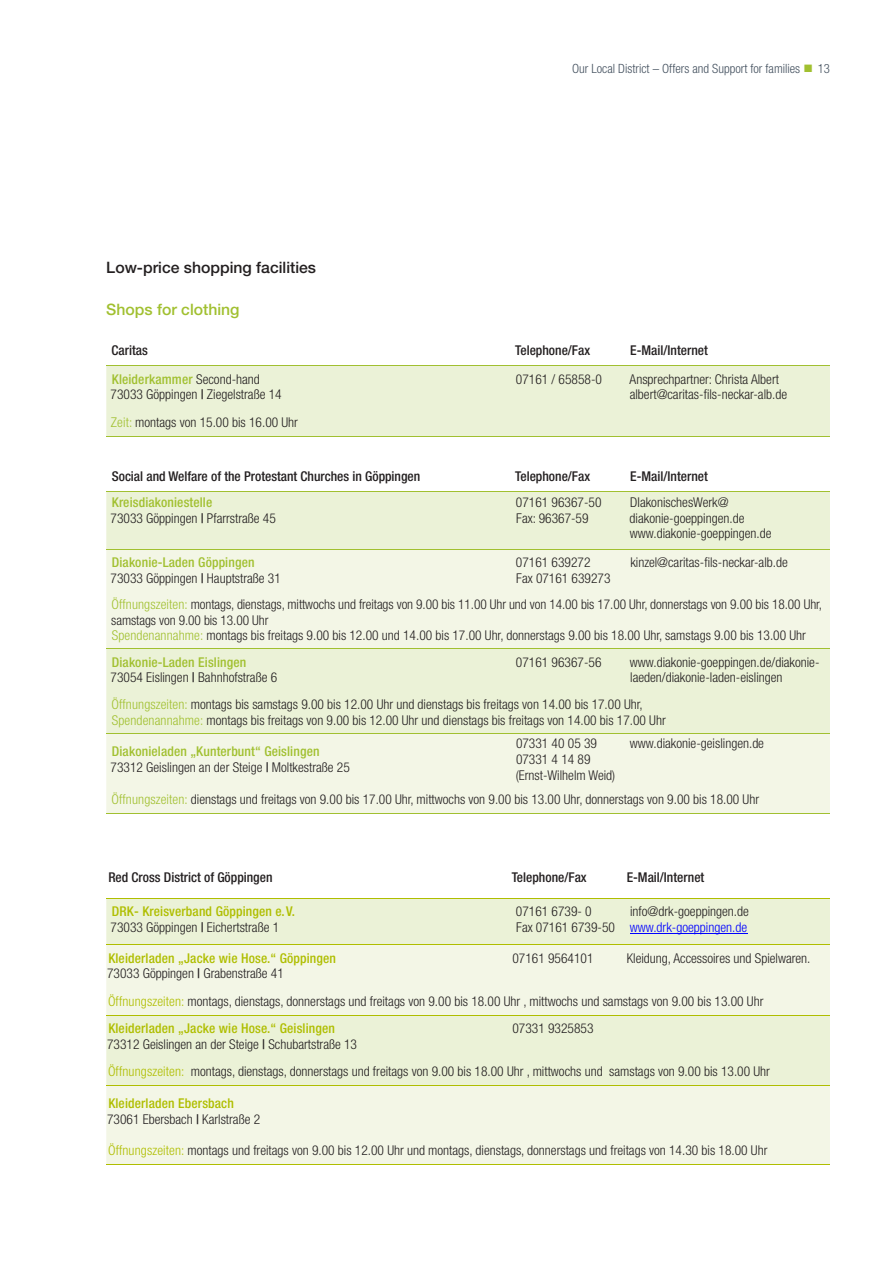
<style>
.page{position:relative;width:893px;height:1263px;background:#fff}
.page>*{position:absolute;margin:0;border:0;box-sizing:border-box;transform-origin:0 0}
.t1{font:500 15.75px "Helvetica Neue LT";color:#231f20}
.t2{font:500 15.75px "Helvetica Neue LT";color:#a1c030}
.t3{font:300 condensed 13.5px/15.8px "Helvetica Neue LT Std";color:#231f20}
.t4{font:500 condensed 13.5px "Helvetica Neue LT Std";color:#231f20}
.t5{font:500 condensed 13.5px/15.8px "Helvetica Neue LT Std";letter-spacing:.01em;color:#afbe00}
.t6{font:300 condensed 13.5px "Helvetica Neue LT Std";color:#00f}
.t7{font:300 condensed 12.75px "Helvetica Neue LT Std";color:#44515f}
.s1{color:#a1c030}
.s2{font-weight:500;color:#a1c030}
.s3{font-weight:500}
.s4{font-weight:300;color:#231f20}
.s5{color:#231f20}
.s6{color:#afbe00}
.s7{font-weight:500;color:#afbe00}
</style>
<div class="page">
<div style="left:106px;top:366px;width:724px;height:70px;background:#ebf2d7"></div>
<hr style="left:106px;top:365px;width:405px;height:1px;background:#a1c030">
<hr style="left:511px;top:365px;width:114px;height:1px;background:#a1c030">
<hr style="left:625px;top:365px;width:205px;height:1px;background:#a1c030">
<hr style="left:106px;top:436px;width:405px;height:1px;background:#a1c030">
<hr style="left:511px;top:436px;width:114px;height:1px;background:#a1c030">
<hr style="left:625px;top:436px;width:205px;height:1px;background:#a1c030">
<div style="left:106px;top:492px;width:724px;height:57px;background:#ebf2d7"></div>
<svg style="left:106px;top:550px;width:724px;height:263px;background:#f0f4e1"></svg>
<hr style="left:106px;top:491px;width:405px;height:1px;background:#a1c030">
<hr style="left:511px;top:491px;width:114px;height:1px;background:#a1c030">
<hr style="left:625px;top:491px;width:205px;height:1px;background:#a1c030">
<hr style="left:106px;top:549px;width:405px;height:1px;background:#a1c030">
<hr style="left:511px;top:549px;width:114px;height:1px;background:#a1c030">
<hr style="left:625px;top:549px;width:205px;height:1px;background:#a1c030">
<hr style="left:106px;top:648px;width:405px;height:1px;background:#a1c030">
<hr style="left:511px;top:648px;width:114px;height:1px;background:#a1c030">
<hr style="left:625px;top:648px;width:205px;height:1px;background:#a1c030">
<hr style="left:106px;top:733px;width:405px;height:1px;background:#a1c030">
<hr style="left:511px;top:733px;width:114px;height:1px;background:#a1c030">
<hr style="left:625px;top:733px;width:205px;height:1px;background:#a1c030">
<hr style="left:106px;top:813px;width:405px;height:1px;background:#a1c030">
<hr style="left:511px;top:813px;width:114px;height:1px;background:#a1c030">
<hr style="left:625px;top:813px;width:205px;height:1px;background:#a1c030">
<div style="left:106px;top:899px;width:724px;height:45px;background:#ebf2d7"></div>
<svg style="left:106px;top:945px;width:724px;height:219px;background:#f0f4e1"></svg>
<hr style="left:106px;top:898px;width:405px;height:1px;background:#afbe00">
<hr style="left:511px;top:898px;width:114px;height:1px;background:#afbe00">
<hr style="left:625px;top:898px;width:205px;height:1px;background:#afbe00">
<hr style="left:106px;top:944px;width:405px;height:1px;background:#afbe00">
<hr style="left:511px;top:944px;width:114px;height:1px;background:#afbe00">
<hr style="left:625px;top:944px;width:205px;height:1px;background:#afbe00">
<hr style="left:106px;top:1015px;width:405px;height:1px;background:#afbe00">
<hr style="left:511px;top:1015px;width:114px;height:1px;background:#afbe00">
<hr style="left:625px;top:1015px;width:205px;height:1px;background:#afbe00">
<hr style="left:106px;top:1085px;width:405px;height:1px;background:#afbe00">
<hr style="left:511px;top:1085px;width:114px;height:1px;background:#afbe00">
<hr style="left:625px;top:1085px;width:205px;height:1px;background:#afbe00">
<hr style="left:106px;top:1164px;width:405px;height:1px;background:#afbe00">
<hr style="left:511px;top:1164px;width:114px;height:1px;background:#afbe00">
<hr style="left:625px;top:1164px;width:205px;height:1px;background:#afbe00">
<hr style="left:630px;top:933px;width:117px;height:1px;background:#00f">
<p class="t1" style="left:106px;top:258px;width:211px">Low-price shopping facilities</p>
<p class="t2" style="left:106px;top:300px;width:135px">Shops for clothing</p>
<p class="t7" style="left:572px;top:61px;width:259px">Our Local District – Offers and Support for families <span class="s1">■</span> 13</p>
<p class="t4" style="left:112px;top:342px;width:38px">Caritas</p>
<p class="t4" style="left:515px;top:342px;width:76px">Telephone/fax</p>
<p class="t4" style="left:630px;top:342px;width:79px">E-mail/internet</p>
<p class="t3" style="left:111px;top:371px;width:172px"><span class="s2">Kleiderkammer</span> Second-hand<br>73033 Göppingen <span class="s3">|</span> Ziegelstraße 14</p>
<p class="t3" style="left:516px;top:371px;width:88px">07161 / 65858-0</p>
<p class="t3" style="left:630px;top:371px;width:159px">Ansprechpartner: Christa Albert albert@caritas-fils-neckar-alb.de</p>
<p class="t3" style="left:111px;top:414px;width:189px"><span class="s1">Zeit:</span> montags von 15.00 bis 16.00 Uhr</p>
<p class="t4" style="left:112px;top:468px;width:310px">Social and Welfare of the Protestant Churches in göppingen</p>
<p class="t4" style="left:515px;top:468px;width:76px">Telephone/fax</p>
<p class="t4" style="left:630px;top:468px;width:79px">E-mail/internet</p>
<p class="t3" style="left:111px;top:494px;width:167px"><span class="s2">Kreisdiakoniestelle<br></span>73033 Göppingen <span class="s3">|</span> Pfarrstraße 45</p>
<p class="t3" style="left:516px;top:494px;width:87px">07161 96367-50<br>Fax: 96367-59</p>
<p class="t3" style="left:630px;top:494px;width:143px">DIakonischesWerk@ diakonie-goeppingen.de www.diakonie-goeppingen.de</p>
<p class="t3" style="left:111px;top:554px;width:172px"><span class="s2">Diakonie-laden göppingen<br></span>73033 Göppingen <span class="s3">|</span> Hauptstraße 31</p>
<p class="t3" style="left:516px;top:554px;width:96px">07161 639272<br>Fax 07161 639273</p>
<p class="t3" style="left:630px;top:554px;width:159px">kinzel@caritas-fils-neckar-alb.de</p>
<p class="t3" style="left:111px;top:596px;width:712px"><span class="s1">Öffnungszeiten:</span> montags, dienstags, mittwochs und freitags von 9.00 bis 11.00 Uhr und von 14.00 bis 17.00 Uhr, donnerstags von 9.00 bis 18.00 Uhr, samstags von 9.00 bis 13.00 Uhr<br><span class="s1">Spendenannahme:</span> montags bis freitags 9.00 bis 12.00 und 14.00 bis 17.00 Uhr, donnerstags 9.00 bis 18.00 Uhr, samstags 9.00 bis 13.00 Uhr</p>
<p class="t3" style="left:111px;top:654px;width:168px"><span class="s2">Diakonie-laden Eislingen<br></span>73054 Eislingen <span class="s3">|</span> Bahnhofstraße 6</p>
<p class="t3" style="left:516px;top:654px;width:87px">07161 96367-56</p>
<p class="t3" style="left:630px;top:654px;width:191px">www.diakonie-goeppingen.de/diakonie&shy;laeden/diakonie-laden-eislingen</p>
<p class="t3" style="left:112px;top:696px;width:556px"><span class="s1">Öffnungszeiten:</span> montags bis samstags 9.00 bis 12.00 Uhr und dienstags bis freitags von 14.00 bis 17.00 Uhr,<br><span class="s1">Spendenannahme:</span> montags bis freitags von 9.00 bis 12.00 Uhr und dienstags bis freitags von 14.00 bis 17.00 Uhr</p>
<p class="t3" style="left:111px;top:743px;width:241px"><span class="s2">Diakonieladen „Kunterbunt“ geislingen<br></span>73312 Geislingen an der Steige <span class="s3">|</span> Moltkestraße 25</p>
<p class="t3" style="left:516px;top:735px;width:101px">07331 40 05 39<br>07331 4 14 89 (Ernst-Wilhelm Weid)</p>
<p class="t3" style="left:630px;top:735px;width:136px">www.diakonie-geislingen.de</p>
<p class="t3" style="left:112px;top:791px;width:649px"><span class="s1">Öffnungszeiten:</span> dienstags und freitags von 9.00 bis 17.00 Uhr, mittwochs von 9.00 bis 13.00 Uhr, donnerstags von 9.00 bis 18.00 Uhr</p>
<p class="t4" style="left:108px;top:869px;width:166px">Red Cross District of göppingen</p>
<p class="t4" style="left:512px;top:869px;width:76px">Telephone/fax</p>
<p class="t4" style="left:627px;top:869px;width:79px">E-mail/internet</p>
<p class="t5" style="left:111px;top:903px;width:186px">DRK- Kreisverband göppingen e.V.<br><span class="s4">73033 Göppingen</span> <span class="s5">|</span> <span class="s4">Eichertstraße 1</span></p>
<p class="t3" style="left:516px;top:903px;width:101px">07161 6739- 0<br>Fax 07161 6739-50</p>
<p class="t3" style="left:630px;top:903px;width:120px">info@drk-goeppingen.de</p>
<p class="t6" style="left:630px;top:919px;width:119px">www.drk-goeppingen.de</p>
<p class="t5" style="left:107px;top:950px;width:230px">Kleiderladen „Jacke wie Hose.“ göppingen<br><span class="s4">73033 Göppingen</span> <span class="s5">|</span> <span class="s4">Grabenstraße 41</span></p>
<p class="t3" style="left:512px;top:950px;width:82px">07161 9564101</p>
<p class="t3" style="left:627px;top:950px;width:185px">Kleidung, Accessoires und Spielwaren.</p>
<p class="t3" style="left:108px;top:987px;width:657px;line-height:27.8px"><span class="s6">Öffnungszeiten:</span> montags, dienstags, donnerstags und freitags von 9.00 bis 18.00 Uhr , mittwochs und samstags von 9.00 bis 13.00 Uhr<br><span class="s7">Kleiderladen „Jacke wie Hose.“ geislingen</span></p>
<p class="t3" style="left:107px;top:1036px;width:251px">73312 Geislingen an der Steige <span class="s3">|</span> Schubartstraße 13</p>
<p class="t3" style="left:512px;top:1021px;width:82px">07331 9325853</p>
<p class="t3" style="left:108px;top:1063px;width:663px"><span class="s6">Öffnungszeiten:</span> montags, dienstags, donnerstags und freitags von 9.00 bis 18.00 Uhr , mittwochs und samstags von 9.00 bis 13.00 Uhr</p>
<p class="t3" style="left:107px;top:1095px;width:155px"><span class="s7">Kleiderladen Ebersbach<br></span>73061 Ebersbach <span class="s3">|</span> Karlstraße 2</p>
<p class="t3" style="left:108px;top:1142px;width:661px"><span class="s6">Öffnungszeiten:</span> montags und freitags von 9.00 bis 12.00 Uhr und montags, dienstags, donnerstags und freitags von 14.30 bis 18.00 Uhr</p>
</div>
